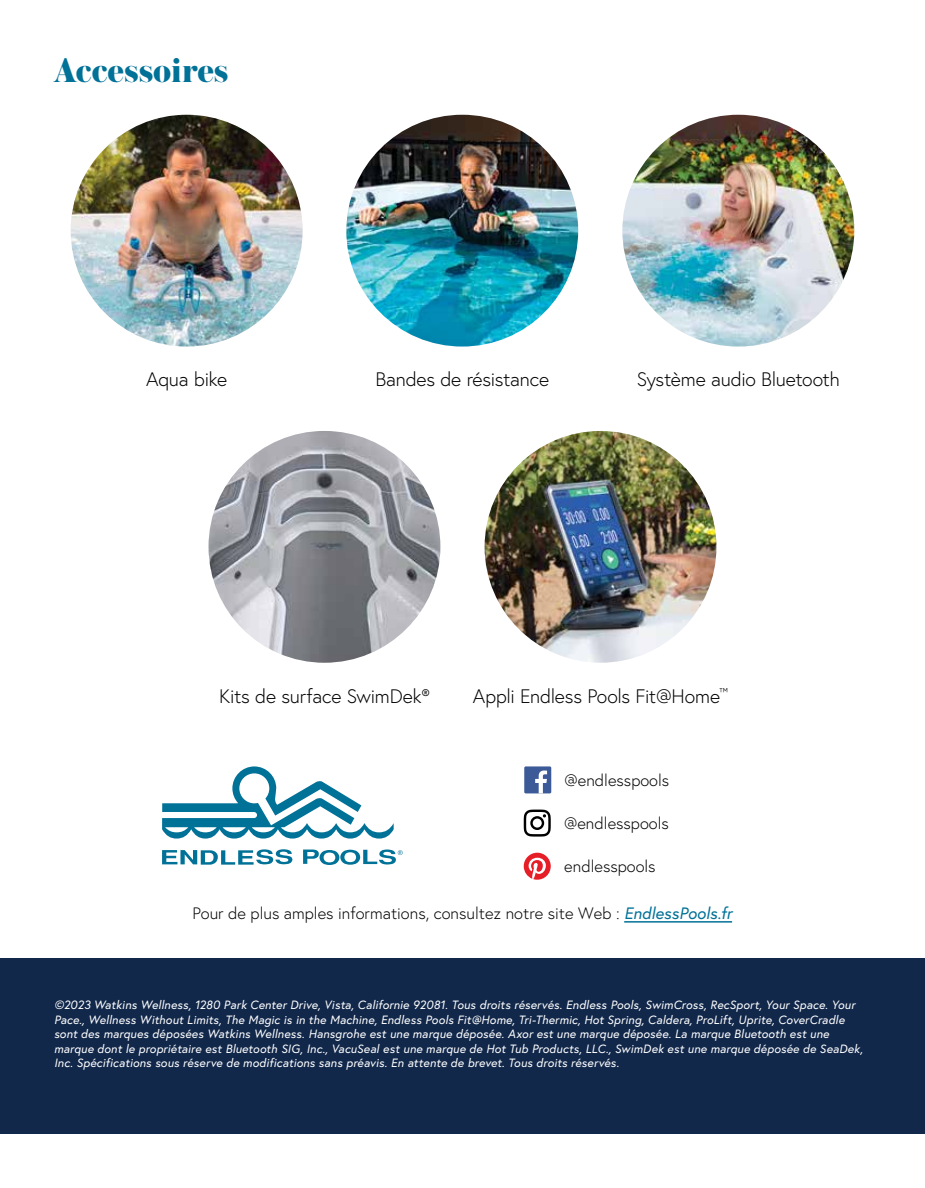
<style>
.page{position:relative;width:925px;height:1188px;background:#fff}
.page>*{position:absolute;margin:0;border:0;box-sizing:border-box;transform-origin:0 0}
.t1{font:800 36px "Austin";letter-spacing:.005em;color:#007197}
.t2{font:300 19.5px "Europa";letter-spacing:-.01em;color:#000}
.t3{font:300 16.5px "Europa";color:#000}
.t4{font:italic 12px/14.4px "Europa";letter-spacing:.015em;color:#fff}
.s1{font-weight:400;font-style:italic;color:#007197}
</style>
<div class="page">
<hr style="left:924px;top:0;width:1px;height:1188px;background:#000">
<img style="left:71px;top:115px;width:231px;height:232px;border-radius:116px">
<img style="left:208px;top:431px;width:232px;height:232px;border-radius:116px">
<img style="left:484px;top:431px;width:232px;height:232px;border-radius:116px">
<img style="left:346px;top:115px;width:232px;height:232px;border-radius:116px">
<img style="left:622px;top:115px;width:232px;height:232px;border-radius:116px">
<div style="left:0;top:958px;width:925px;height:176px;background:#12284b"></div>
<svg style="left:162px;top:766px;width:232px;height:73px"></svg>
<svg style="left:162px;top:849px;width:131px;height:16px"></svg>
<svg style="left:303px;top:850px;width:100px;height:15px"></svg>
<div style="left:524px;top:766px;width:27px;height:27px;background:#3d5a98"></div>
<svg style="left:535px;top:771px;width:12px;height:22px"></svg>
<svg style="left:524px;top:810px;width:27px;height:27px"></svg>
<svg style="left:524px;top:853px;width:27px;height:27px"></svg>
<hr style="left:624px;top:921px;width:108px;height:2px;background:#007197">
<h1 class="t1" style="left:54px;top:44px;width:176px">Accessoires</h1>
<h2 class="t2" style="left:146px;top:368px;width:83px">Aqua bike</h2>
<h2 class="t2" style="left:375px;top:368px;width:175px">Bandes de résistance</h2>
<h2 class="t2" style="left:637px;top:368px;width:205px">Système audio Bluetooth</h2>
<h2 class="t2" style="left:219px;top:684px;width:212px">Kits de surface SwimDek®</h2>
<h2 class="t2" style="left:473px;top:684px;width:257px">Appli Endless Pools Fit@Home<sup>™</sup></h2>
<h3 class="t3" style="left:564px;top:771px;width:106px">@endlesspools</h3>
<h3 class="t3" style="left:564px;top:814px;width:106px">@endlesspools</h3>
<h3 class="t3" style="left:564px;top:857px;width:93px">endlesspools</h3>
<h3 class="t3" style="left:192px;top:903px;width:541px">Pour de plus amples informations, consultez notre site Web : <span class="s1">EndlessPools.fr</span></h3>
<p class="t4" style="left:54px;top:998px;width:810px">©2023 Watkins Wellness, 1280 Park Center Drive, Vista, Californie 92081. Tous droits réservés. Endless Pools, SwimCross, RecSport, Your Space. Your Pace., Wellness Without Limits, The Magic is in the Machine, Endless Pools Fit@Home, Tri-Thermic, Hot Spring, Caldera, ProLift, Uprite, CoverCradle sont des marques déposées Watkins Wellness. Hansgrohe est une marque déposée. Axor est une marque déposée. La marque Bluetooth est une marque dont le propriétaire est Bluetooth SIG, Inc., VacuSeal est une marque de Hot Tub Products, LLC., SwimDek est une marque déposée de SeaDek, Inc. Spécifications sous réserve de modifications sans préavis. En attente de brevet. Tous droits réservés.</p>
</div>
